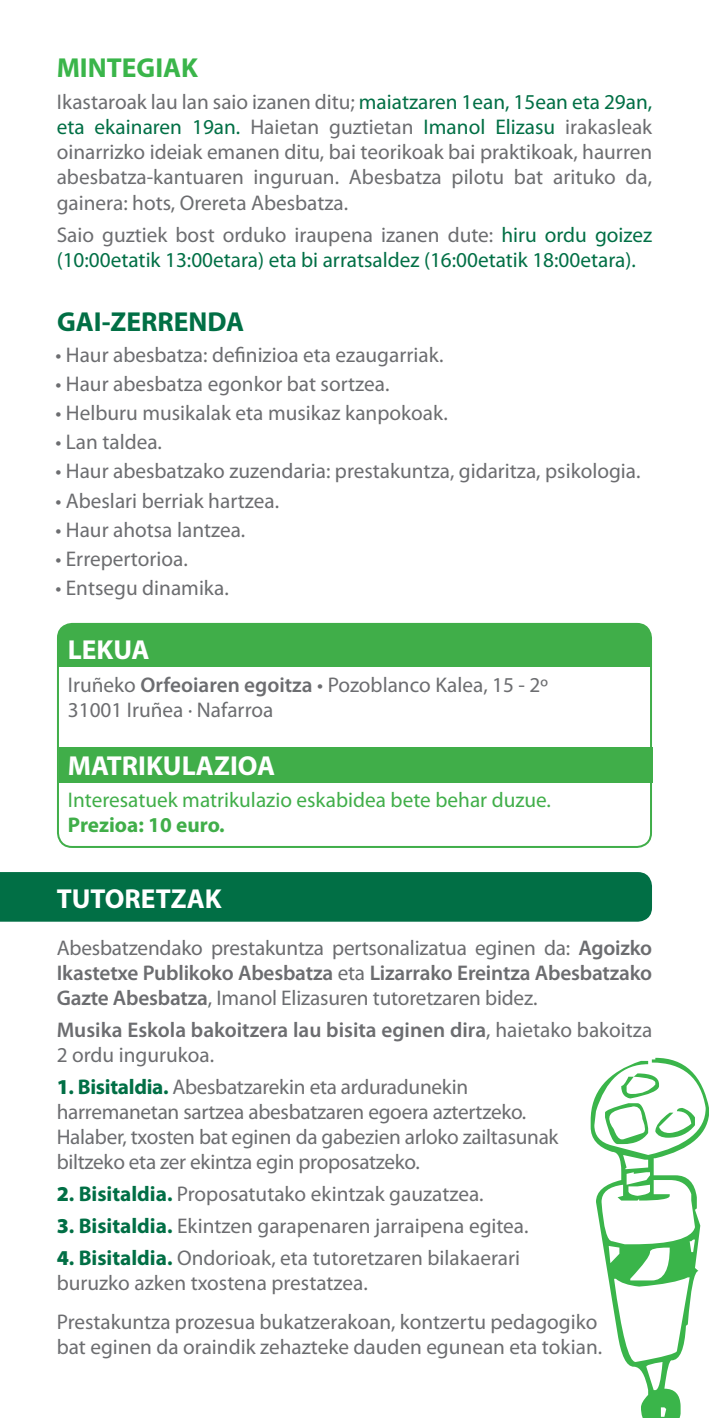
<style>
.page{position:relative;width:709px;height:1418px;background:#fff}
.page>*{position:absolute;margin:0;border:0;box-sizing:border-box;transform-origin:0 0}
.t1{font:700 27.5px "Myriad Pro";color:#fff}
.t2{font:700 27.5px "Myriad Pro";color:#016f45}
.t3{font:700 27.5px "Myriad Pro";color:#3ab54a}
.t4{font:21.25px/25px "Myriad Pro";color:#6c6d70}
.t5{font:21.25px/25px "Myriad Pro";color:#016f45}
.t6{font:600 21.25px/25px "Myriad Pro";color:#6c6d70}
.t7{font:21.25px/25px "Myriad Pro";color:#40ae49}
.s1{color:#016f45}
.s2{color:#6c6d70}
.s3{font-weight:600}
.s4{font-weight:700}
.s5{font-weight:400}
.s6{font-weight:900;color:#016f45}
.s7{font-weight:700;color:#016f45}
</style>
<div class="page">
<svg style="left:590px;top:1057px;width:119px;height:360px"></svg>
<svg style="left:605px;top:1073px;width:90px;height:71px"></svg>
<div style="left:59px;top:747px;width:593px;height:35px;background:#40ae49"></div>
<div style="left:58px;top:624px;width:593px;height:42px;background:#40ae49"></div>
<div style="left:57px;top:623px;width:595px;height:225px;border:2px solid #40ae49;border-radius:14px"></div>
<div style="left:0;top:872px;width:652px;height:49px;background:#016f45"></div>
<p class="t3" style="left:57px;top:50px;width:143px">MINTEGIAK</p>
<p class="t4" style="left:57px;top:89px;width:597px;text-align:justify">Ikastaroak lau lan saio izanen ditu; <span class="s1">maiatzaren 1ean, 15ean eta 29an, eta ekainaren 19an.</span> Haietan guztietan <span class="s1">Imanol Elizasu</span> irakasleak oinarrizko ideiak emanen ditu, bai teorikoak bai praktikoak, haurren abesbatza-kantuaren inguruan. Abesbatza pilotu bat arituko da, gainera: hots, Orereta Abesbatza.</p>
<p class="t5" style="left:57px;top:222px;width:597px"><span class="s2">Saio guztiek bost orduko iraupena izanen dute:</span> hiru ordu goizez (10:00etatik 13:00etara) eta bi arratsaldez (16:00etatik 18:00etara).</p>
<p class="t2" style="left:57px;top:304px;width:189px">GAI-ZERRENDA</p>
<p class="t4" style="left:55px;top:342px;width:389px">• Haur abesbatza: definizioa eta ezaugarriak.</p>
<p class="t4" style="left:55px;top:371px;width:335px">• Haur abesbatza egonkor bat sortzea.</p>
<p class="t4" style="left:55px;top:400px;width:394px">• Helburu musikalak eta musikaz kanpokoak.</p>
<p class="t4" style="left:55px;top:429px;width:108px">• Lan taldea.</p>
<p class="t4" style="left:55px;top:458px;width:586px">• Haur abesbatzako zuzendaria: prestakuntza, gidaritza, psikologia.</p>
<p class="t4" style="left:55px;top:487px;width:225px">• Abeslari berriak hartzea.</p>
<p class="t4" style="left:55px;top:516px;width:191px">• Haur ahotsa lantzea.</p>
<p class="t4" style="left:55px;top:545px;width:134px">• Errepertorioa.</p>
<p class="t4" style="left:55px;top:575px;width:175px">• Entsegu dinamika.</p>
<p class="t1" style="left:68px;top:632px;width:83px">LEKUA</p>
<p class="t4" style="left:68px;top:671px;width:482px">Iruñeko <span class="s3">Orfeoiaren egoitza</span> • Pozoblanco Kalea, 15 - 2º</p>
<p class="t4" style="left:68px;top:696px;width:207px">31001 Iruñea · Nafarroa</p>
<p class="t1" style="left:68px;top:747px;width:209px">MATRIKULAZIOA</p>
<p class="t7" style="left:68px;top:786px;width:484px">Interesatuek matrikulazio eskabidea bete behar duzue.<br><span class="s4">Prezioa: 10 euro.</span></p>
<p class="t1" style="left:57px;top:881px;width:167px">TUTORETZAK</p>
<p class="t4" style="left:57px;top:934px;width:597px;text-align:justify">Abesbatzendako prestakuntza pertsonalizatua eginen da: <span class="s3">Agoizko Ikastetxe Publikoko Abesbatza</span> eta <span class="s3">Lizarrako Ereintza Abesbatzako Gazte Abesbatza</span>, Imanol Elizasuren tutoretzaren bidez.</p>
<p class="t6" style="left:57px;top:1016px;width:597px">Musika Eskola bakoitzera lau bisita eginen dira<span class="s5">, haietako bakoitza<br>2 ordu ingurukoa.</span></p>
<p class="t4" style="left:57px;top:1073px;width:503px"><span class="s6">1</span><span class="s7">. Bisitaldia.</span> Abesbatzarekin eta arduradunekin harremanetan sartzea abesbatzaren egoera aztertzeko.<br>Halaber, txosten bat eginen da gabezien arloko zailtasunak biltzeko eta zer ekintza egin proposatzeko.</p>
<p class="t4" style="left:57px;top:1180px;width:428px"><span class="s6">2</span><span class="s7">. Bisitaldia.</span> Proposatutako ekintzak gauzatzea.</p>
<p class="t4" style="left:57px;top:1213px;width:473px"><span class="s6">3</span><span class="s7">. Bisitaldia.</span> Ekintzen garapenaren jarraipena egitea.</p>
<p class="t4" style="left:57px;top:1245px;width:465px"><span class="s6">4</span><span class="s7">. Bisitaldia.</span> Ondorioak, eta tutoretzaren bilakaerari buruzko azken txostena prestatzea.</p>
<p class="t4" style="left:57px;top:1309px;width:547px">Prestakuntza prozesua bukatzerakoan, kontzertu pedagogiko bat eginen da oraindik zehazteke dauden egunean eta tokian.</p>
</div>
